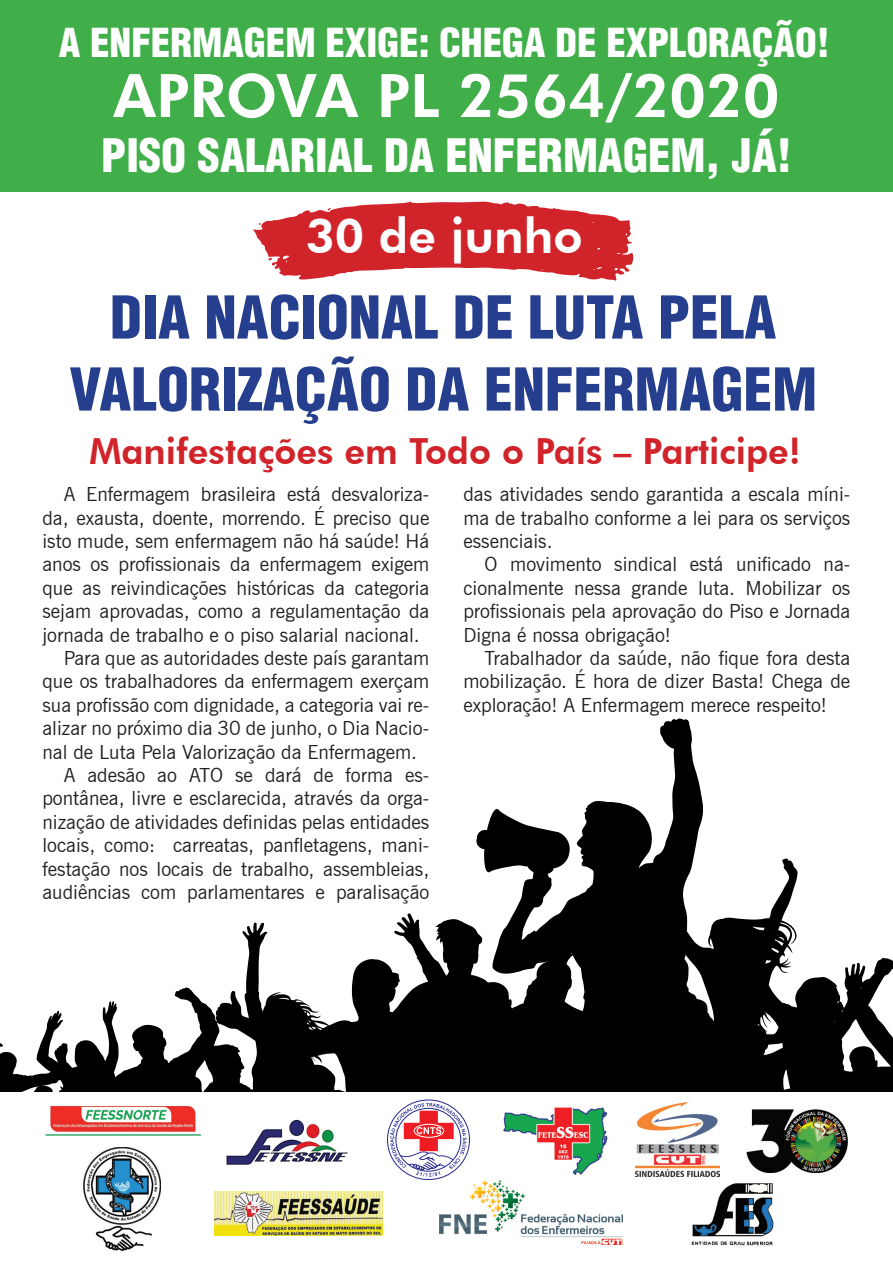
<style>
.page{position:relative;width:893px;height:1263px;background:#fff}
.page>*{position:absolute;margin:0;border:0;box-sizing:border-box;transform-origin:0 0}
.t1{font:800 60px "Futura BT";color:#fff}
.t2{font:57.6px/72px "Switzerland Cond Black Plain";color:#253f8e;text-align:center}
.t3{font:800 48px "Futura BT";color:#fff}
.t4{font:45px "Switzerland Cond Black Plain";color:#fff}
.t5{font:39px "Switzerland Cond Black Plain";color:#fff}
.t6{font:800 36px "Futura BT";color:#d1232a}
.t7{font:19.5px/23.4px "News Gothic BT";color:#231f20;text-align:justify}
</style>
<div class="page">
<div style="left:0;top:0;width:893px;height:191px;background:#40ae49"></div>
<svg style="left:0;top:718px;width:893px;height:374px"></svg>
<svg style="left:253px;top:201px;width:381px;height:80px"></svg>
<svg style="left:388px;top:1100px;width:81px;height:79px"></svg>
<svg style="left:390px;top:1103px;width:77px;height:74px"></svg>
<img style="left:503px;top:1107px;width:105px;height:68px">
<img style="left:635px;top:1103px;width:84px;height:73px">
<img style="left:746px;top:1109px;width:102px;height:64px">
<img style="left:45px;top:1106px;width:157px;height:30px">
<img style="left:226px;top:1119px;width:122px;height:46px">
<img style="left:84px;top:1148px;width:76px;height:102px">
<img style="left:215px;top:1191px;width:168px;height:44px">
<img style="left:440px;top:1180px;width:182px;height:65px">
<img style="left:691px;top:1183px;width:83px;height:63px">
<p class="t5" style="left:59px;top:18px;width:773px">A ENFERMAGEM EXIGE: CHEGA DE EXPLORAÇÃO!</p>
<p class="t1" style="left:113px;top:59px;width:668px">APROVA PL 2564/2020</p>
<p class="t4" style="left:101px;top:127px;width:692px">PISO SALARIAL DA ENFERMAGEM, JÁ!</p>
<p class="t3" style="left:305px;top:207px;width:279px">30 de junho</p>
<p class="t2" style="left:69px;top:281px;width:749px">DIA NACIONAL DE LUTA PELA<br>VALORIZAÇÃO DA ENFERMAGEM</p>
<p class="t6" style="left:90px;top:430px;width:713px">Manifestações em Todo o País – Participe!</p>
<p class="t7" style="left:42px;top:482px;width:388px;text-indent:21px">A Enfermagem brasileira está desvaloriza&shy;da, exausta, doente, morrendo. É preciso que isto mude, sem enfermagem não há saúde! Há anos os profissionais da enfermagem exigem que as reivindicações históricas da categoria sejam aprovadas, como a regulamentação da jornada de trabalho e o piso salarial nacional.</p>
<p class="t7" style="left:42px;top:646px;width:388px;text-indent:21px">Para que as autoridades deste país garantam que os trabalhadores da enfermagem exerçam sua profissão com dignidade, a categoria vai re&shy;alizar no próximo dia 30 de junho, o Dia Nacio&shy;nal de Luta Pela Valorização da Enfermagem.</p>
<p class="t7" style="left:42px;top:763px;width:388px;text-indent:21px">A adesão ao ATO se dará de forma es&shy;pontânea, livre e esclarecida, através da orga&shy;nização de atividades definidas pelas entidades locais, como: carreatas, panfletagens, mani&shy;festação nos locais de trabalho, assembleias, audiências com parlamentares e paralisação</p>
<p class="t7" style="left:463px;top:482px;width:388px">das atividades sendo garantida a escala míni&shy;ma de trabalho conforme a lei para os serviços essenciais.</p>
<p class="t7" style="left:463px;top:553px;width:388px;text-indent:21px">O movimento sindical está unificado na&shy;cionalmente nessa grande luta. Mobilizar os profissionais pela aprovação do Piso e Jornada Digna é nossa obrigação!</p>
<p class="t7" style="left:463px;top:646px;width:388px;text-indent:21px">Trabalhador da saúde, não fique fora desta mobilização. É hora de dizer Basta! Chega de exploração! A Enfermagem merece respeito!</p>
</div>
